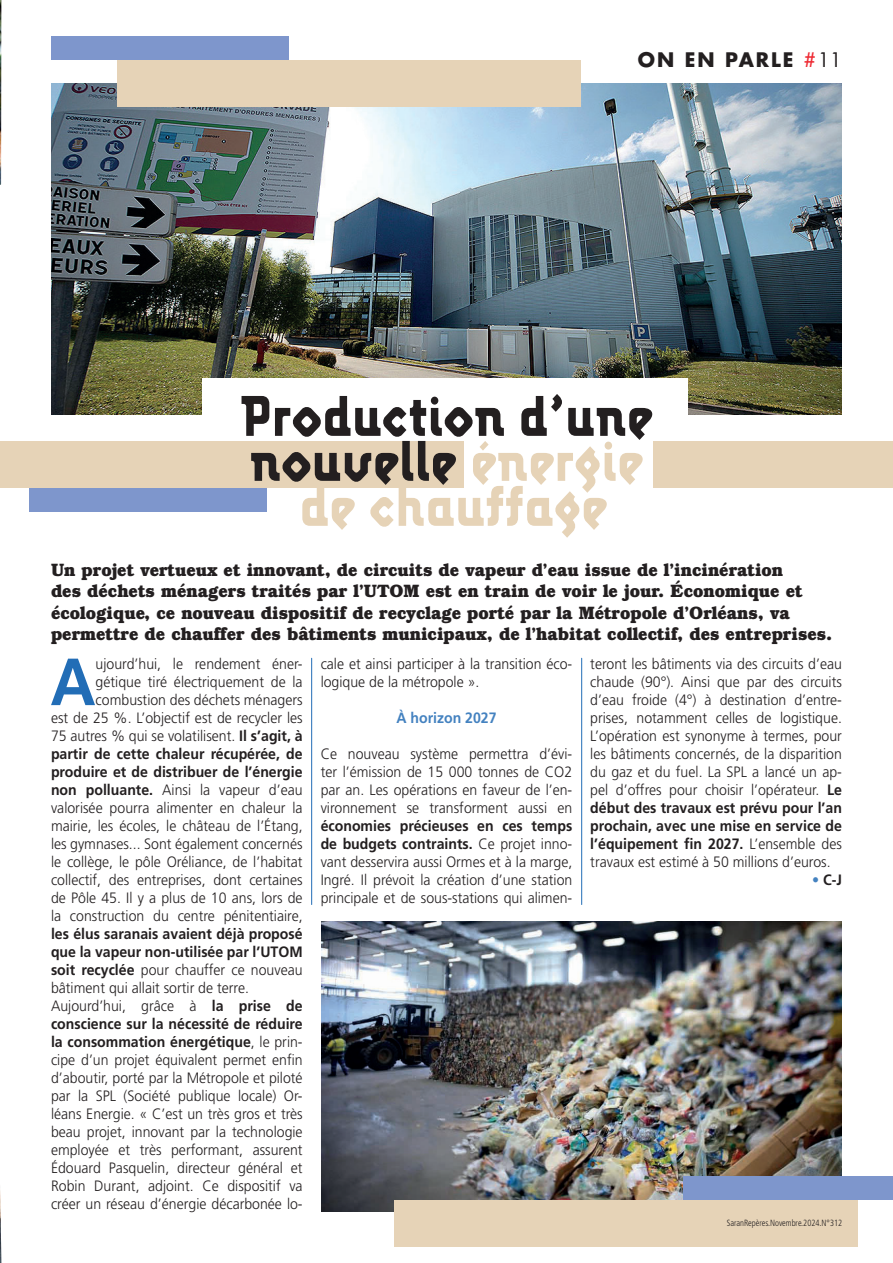
<style>
.page{position:relative;width:893px;height:1263px;background:#fff}
.page>*{position:absolute;margin:0;border:0;box-sizing:border-box;transform-origin:0 0}
.t1{font:700 66.6px "Frutiger LT Std";color:#226db6;scale:.94 1}
.t2{font:700 57px/45px "Lunatix OT";color:#231f20;text-align:center;scale:.94 1}
.t3{font:700 19.5px "Futura Std";letter-spacing:.1em;color:#231f20}
.t4{font:700 18px/21.6px "Bookman Std";color:#231f20;scale:.94 1}
.t5{font:300 15px/18px "Frutiger LT Std";color:#231f20;text-align:justify;scale:.94 1}
.t6{font:700 15px "Frutiger LT Std";color:#4482c0;scale:.94 1}
.t7{font:700 15px "Frutiger LT Std";color:#231f20;scale:.94 1}
.t8{font:300 condensed 9px "Frutiger LT Std";color:#231f20;scale:.94 1}
.s1{font-weight:400;color:#ee2a33}
.s2{font-weight:400}
.s3{color:#e6d3b7}
.s4{font-weight:700}
.s5{color:#4482c0}
</style>
<div class="page">
<img style="left:0;top:1190px;width:1px;height:73px">
<img style="left:0;top:0;width:1px;height:185px">
<div style="left:0;top:441px;width:464px;height:47px;background:#e6d3b7"></div>
<div style="left:653px;top:441px;width:240px;height:47px;background:#e6d3b7"></div>
<img style="left:51px;top:84px;width:791px;height:331px">
<div style="left:202px;top:378px;width:486px;height:41px;background:#fff"></div>
<img style="left:321px;top:922px;width:520px;height:290px">
<hr style="left:311px;top:658px;width:1px;height:246px;background:#226db6">
<hr style="left:581px;top:658px;width:1px;height:246px;background:#226db6">
<div style="left:394px;top:1200px;width:464px;height:46px;background:#e6d3b7"></div>
<div style="left:117px;top:60px;width:464px;height:47px;background:#e6d3b7"></div>
<div style="left:51px;top:36px;width:238px;height:24px;background:#7e96cc"></div>
<div style="left:29px;top:488px;width:237px;height:23px;background:#7e96cc"></div>
<div style="left:684px;top:1176px;width:209px;height:24px;background:#7e96cc"></div>
<h3 class="t3" style="left:638px;top:47px;width:206px">ON EN PARLE <span class="s1">#</span><span class="s2">11</span></h3>
<h2 class="t2" style="left:240px;top:392px;width:441px">Production d’une nouvelle <span class="s3">énergie de chauffage</span></h2>
<p class="t4" style="left:51px;top:558px;width:833px">Un projet vertueux et innovant, de circuits de vapeur d’eau issue de l’incinération<br>des déchets ménagers traités par l’UTOM est en train de voir le jour. Économique et écologique, ce nouveau dispositif de recyclage porté par la Métropole d’Orléans, va permettre de chauffer des bâtiments municipaux, de l’habitat collectif, des entreprises.</p>
<p class="t5" style="left:51px;top:655px;width:269px;text-align:right">ujourd’hui, le rendement éner&shy;gétique tiré électriquement de la combustion des déchets ménagers<br>est de 25 %. L’objectif est de recycler les 75 autres % qui se volatilisent. <span class="s4">Il s’agit, à partir de cette chaleur récupérée, de produire et de distribuer de l’énergie non polluante.</span> Ainsi la vapeur d’eau valorisée pourra alimenter en chaleur la mairie, les écoles, le château de l’Étang, les gymnases... Sont également concernés le collège, le pôle Oréliance, de l’habitat collectif, des entreprises, dont certaines de Pôle 45. Il y a plus de 10 ans, lors de la construction du centre pénitentiaire,</p>
<p class="t5" style="left:51px;top:925px;width:269px;text-align:left"><span class="s4">les élus saranais avaient déjà proposé que la vapeur non-utilisée par l’UTOM soit recyclée</span> pour chauffer ce nouveau bâtiment qui allait sortir de terre.<br>Aujourd’hui, grâce à <span class="s4">la prise de conscience sur la nécessité de réduire la consommation énergétique</span>, le prin&shy;cipe d’un projet équivalent permet enfin d’aboutir, porté par la Métropole et piloté par la SPL (Société publique locale) Or&shy;léans Energie. « C’est un très gros et très beau projet, innovant par la technologie employée et très performant, assurent Édouard Pasquelin, directeur général et Robin Durant, adjoint. Ce dispositif va créer un réseau d’énergie décarbonée lo-</p>
<h1 class="t1" style="left:50px;top:643px;width:50px">A</h1>
<p class="t5" style="left:321px;top:655px;width:269px">cale et ainsi participer à la transition éco&shy;logique de la métropole ».</p>
<p class="t6" style="left:396px;top:709px;width:108px">À horizon 2027</p>
<p class="t5" style="left:321px;top:745px;width:269px">Ce nouveau système permettra d’évi&shy;ter l’émission de 15 000 tonnes de CO2 par an. Les opérations en faveur de l’en&shy;vironnement se transforment aussi en</p>
<p class="t5" style="left:321px;top:817px;width:269px"><span class="s4">économies précieuses en ces temps de budgets contraints.</span> Ce projet inno&shy;vant desservira aussi Ormes et à la marge, Ingré. Il prévoit la création d’une station principale et de sous-stations qui alimen-</p>
<p class="t5" style="left:590px;top:655px;width:269px">teront les bâtiments via des circuits d’eau chaude (90°). Ainsi que par des circuits d’eau froide (4°) à destination d’entre&shy;prises, notamment celles de logistique.<br>L’opération est synonyme à termes, pour les bâtiments concernés, de la disparition du gaz et du fuel. La SPL a lancé un ap&shy;pel d’offres pour choisir l’opérateur. <span class="s4">Le début des travaux est prévu pour l’an prochain, avec une mise en service de l’équipement fin 2027.</span> L’ensemble des travaux est estimé à 50 millions d’euros.</p>
<p class="t7" style="left:812px;top:871px;width:33px"><span class="s5">•</span> C-J</p>
<p class="t8" style="left:727px;top:1218px;width:124px">SaranRepères.Novembre.2024.N°312</p>
</div>
